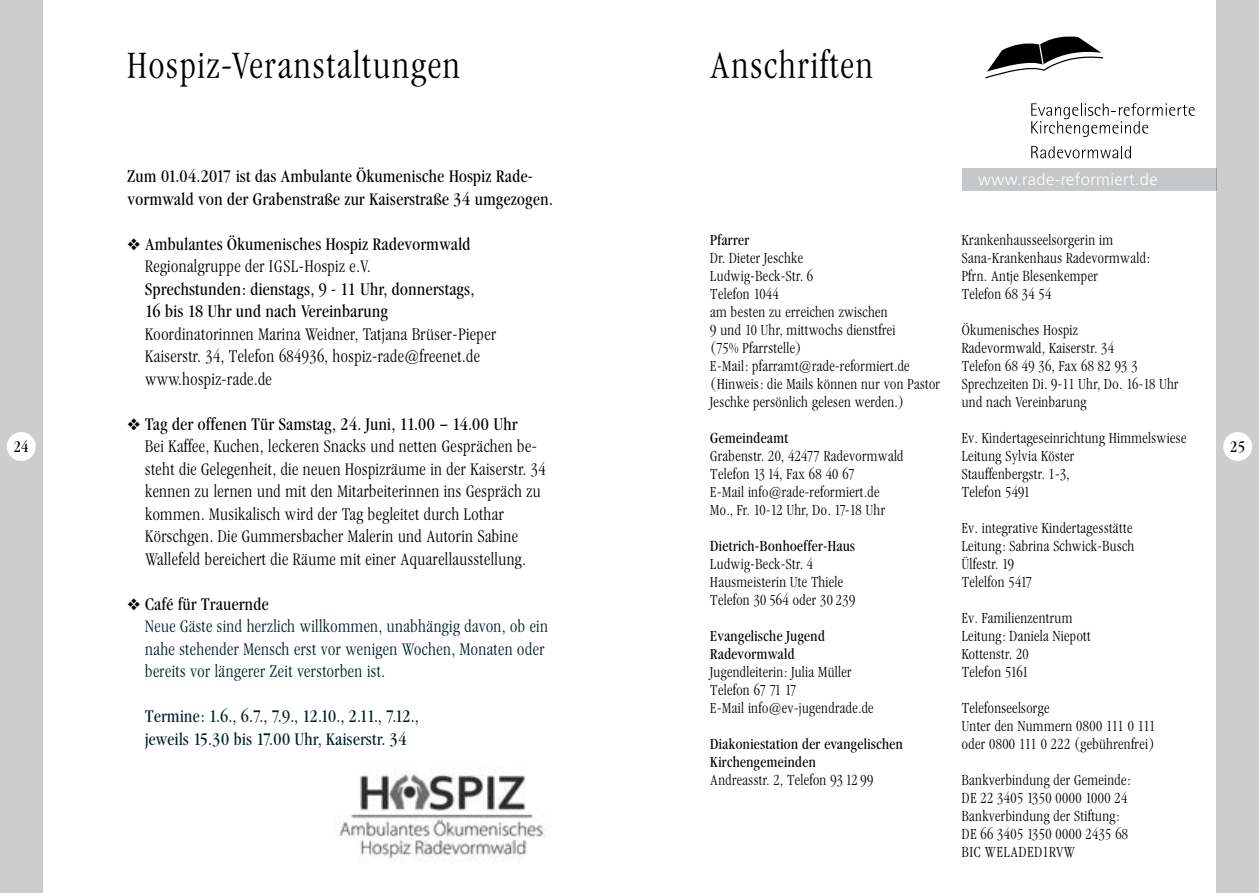
<style>
.page{position:relative;width:1259px;height:893px;background:#fff}
.page>*{position:absolute;margin:0;border:0;box-sizing:border-box;transform-origin:0 0}
.t1{font:300 36px "Garamond ITC Condensed BQ";letter-spacing:.05em;color:#000}
.t2{font:300 16.5px/22.5px "Garamond ITC Condensed BQ";letter-spacing:.025em;color:#000}
.t3{font:16.5px/22.5px "Garamond ITC Condensed BQ";letter-spacing:.025em;color:#000}
.t4{font:300 16.5px/22.5px "Garamond ITC Condensed BQ";letter-spacing:.025em;color:#002021}
.t5{font:16.5px/22.5px "Garamond ITC Condensed BQ";letter-spacing:.025em;color:#002021}
.t6{font:300 16.5px "Frutiger LT Std";letter-spacing:.025em;color:#fff}
.t7{font:15px "Garamond ITC Condensed BQ";color:#000}
.t8{font:300 14.25px/18px "Garamond ITC Condensed BQ";letter-spacing:.025em;color:#000}
.t9{font:14.25px/18px "Garamond ITC Condensed BQ";letter-spacing:.025em;color:#000}
.s1{font-weight:300}
.s2{font-weight:400}
.s3{color:#000}
.s4{font-weight:400;color:#000}
</style>
<div class="page">
<div style="left:0;top:0;width:43px;height:893px;background:#cdcdcd"></div>
<div style="left:7px;top:432px;width:29px;height:29px;background:#fff;border-radius:50%"></div>
<img style="left:338px;top:770px;width:209px;height:93px">
<div style="left:961px;top:168px;width:255px;height:23px;background:#c6c7c8"></div>
<svg style="left:1031px;top:146px;width:100px;height:12px"></svg>
<svg style="left:1031px;top:103px;width:163px;height:34px"></svg>
<svg style="left:985px;top:36px;width:119px;height:43px"></svg>
<div style="left:1216px;top:0;width:43px;height:893px;background:#cdcdcd"></div>
<div style="left:1223px;top:432px;width:29px;height:29px;background:#fff;border-radius:50%"></div>
<p class="t7" style="left:14px;top:438px;width:16px">24</p>
<h1 class="t1" style="left:128px;top:44px;width:334px">Hospiz-Veranstaltungen</h1>
<p class="t3" style="left:128px;top:166px;width:427px">Zum 01.04.2017 ist das Ambulante Ökumenische Hospiz Rade&shy;vormwald von der Grabenstraße zur Kaiserstraße 34 umgezogen.</p>
<p class="t3" style="left:145px;top:233px;width:327px;text-indent:-18px">❖ Ambulantes Ökumenisches Hospiz Radevormwald<br><span class="s1">Regionalgruppe der IGSL-Hospiz e.V.</span></p>
<p class="t3" style="left:145px;top:278px;width:331px">Sprechstunden: dienstags, 9 - 11 Uhr, donnerstags,<br>16 bis 18 Uhr und nach Vereinbarung</p>
<p class="t2" style="left:145px;top:323px;width:352px">Koordinatorinnen Marina Weidner, Tatjana Brüser-Pieper<br>Kaiserstr. 34, Telefon 684936, hospiz-rade@freenet.de www.hospiz-rade.de</p>
<p class="t2" style="left:145px;top:413px;width:402px;text-indent:-18px">❖ <span class="s2">Tag der offenen Tür Samstag, 24. Juni, 11.00 – 14.00 Uhr<br></span>Bei Kaffee, Kuchen, leckeren Snacks und netten Gesprächen be&shy;steht die Gelegenheit, die neuen Hospizräume in der Kaiserstr. 34 kennen zu lernen und mit den Mitarbeiterinnen ins Gespräch zu kommen. Musikalisch wird der Tag begleitet durch Lothar Körschgen. Die Gummersbacher Malerin und Autorin Sabine Wallefeld bereichert die Räume mit einer Aquarellausstellung.</p>
<p class="t4" style="left:145px;top:593px;width:404px;text-indent:-18px"><span class="s3">❖</span> <span class="s4">Café für Trauernde<br></span>Neue Gäste sind herzlich willkommen, unabhängig davon, ob ein nahe stehender Mensch erst vor wenigen Wochen, Monaten oder bereits vor längerer Zeit verstorben ist.</p>
<p class="t5" style="left:145px;top:706px;width:275px">Termine: 1.6., 6.7., 7.9., 12.10., 2.11., 7.12., jeweils 15.30 bis 17.00 Uhr, Kaiserstr. 34</p>
<h1 class="t1" style="left:710px;top:45px;width:164px">Anschriften</h1>
<p class="t9" style="left:710px;top:231px;width:40px">Pfarrer</p>
<p class="t8" style="left:710px;top:249px;width:231px">Dr. Dieter Jeschke<br>Ludwig-Beck-Str. 6<br>Telefon 1044<br>am besten zu erreichen zwischen<br>9 und 10 Uhr, mittwochs dienstfrei<br>(75% Pfarrstelle)<br>E-Mail: pfarramt@rade-reformiert.de (Hinweis: die Mails können nur von Pastor<br>Jeschke persönlich gelesen werden.)</p>
<p class="t9" style="left:710px;top:429px;width:79px">Gemeindeamt</p>
<p class="t8" style="left:710px;top:447px;width:195px">Grabenstr. 20, 42477 Radevormwald<br>Telefon 13 14, Fax 68 40 67<br>E-Mail info@rade-reformiert.de<br>Mo., Fr. 10-12 Uhr, Do. 17-18 Uhr</p>
<p class="t9" style="left:710px;top:537px;width:146px">Dietrich-Bonhoeffer-Haus</p>
<p class="t8" style="left:710px;top:555px;width:146px">Ludwig-Beck-Str. 4<br>Hausmeisterin Ute Thiele<br>Telefon 30 564 oder 30 239</p>
<p class="t9" style="left:710px;top:627px;width:116px">Evangelische Jugend<br>Radevormwald</p>
<p class="t8" style="left:710px;top:663px;width:165px">Jugendleiterin: Julia Müller<br>Telefon 67 71 17<br>E-Mail info@ev-jugendrade.de</p>
<p class="t9" style="left:710px;top:735px;width:194px">Diakoniestation der evangelischen<br>Kirchengemeinden</p>
<p class="t8" style="left:710px;top:771px;width:164px">Andreasstr. 2, Telefon 93 12 99</p>
<p class="t6" style="left:978px;top:170px;width:181px">www.rade-reformiert.de</p>
<p class="t8" style="left:961px;top:231px;width:190px">Krankenhausseelsorgerin im<br>Sana-Krankenhaus Radevormwald:<br>Pfrn. Antje Blesenkemper<br>Telefon 68 34 54</p>
<p class="t8" style="left:961px;top:321px;width:218px">Ökumenisches Hospiz<br>Radevormwald, Kaiserstr. 34<br>Telefon 68 49 36, Fax 68 82 93 3<br>Sprechzeiten Di. 9-11 Uhr, Do. 16-18 Uhr und nach Vereinbarung</p>
<p class="t8" style="left:961px;top:429px;width:226px">Ev. Kindertageseinrichtung Himmelswiese<br>Leitung Sylvia Köster<br>Stauffenbergstr. 1-3,<br>Telefon 5491</p>
<p class="t8" style="left:961px;top:519px;width:174px">Ev. integrative Kindertagesstätte<br>Leitung: Sabrina Schwick-Busch<br>Ülfestr. 19<br>Telelfon 5417</p>
<p class="t8" style="left:961px;top:609px;width:130px">Ev. Familienzentrum<br>Leitung: Daniela Niepott<br>Kottenstr. 20<br>Telefon 5161</p>
<p class="t8" style="left:961px;top:699px;width:195px">Telefonseelsorge<br>Unter den Nummern 0800 111 0 111 oder 0800 111 0 222 (gebührenfrei)</p>
<p class="t8" style="left:961px;top:771px;width:170px">Bankverbindung der Gemeinde:<br>DE 22 3405 1350 0000 1000 24<br>Bankverbindung der Stiftung:<br>DE 66 3405 1350 0000 2435 68<br>BIC WELADED1RVW</p>
<p class="t7" style="left:1230px;top:438px;width:16px">25</p>
</div>
